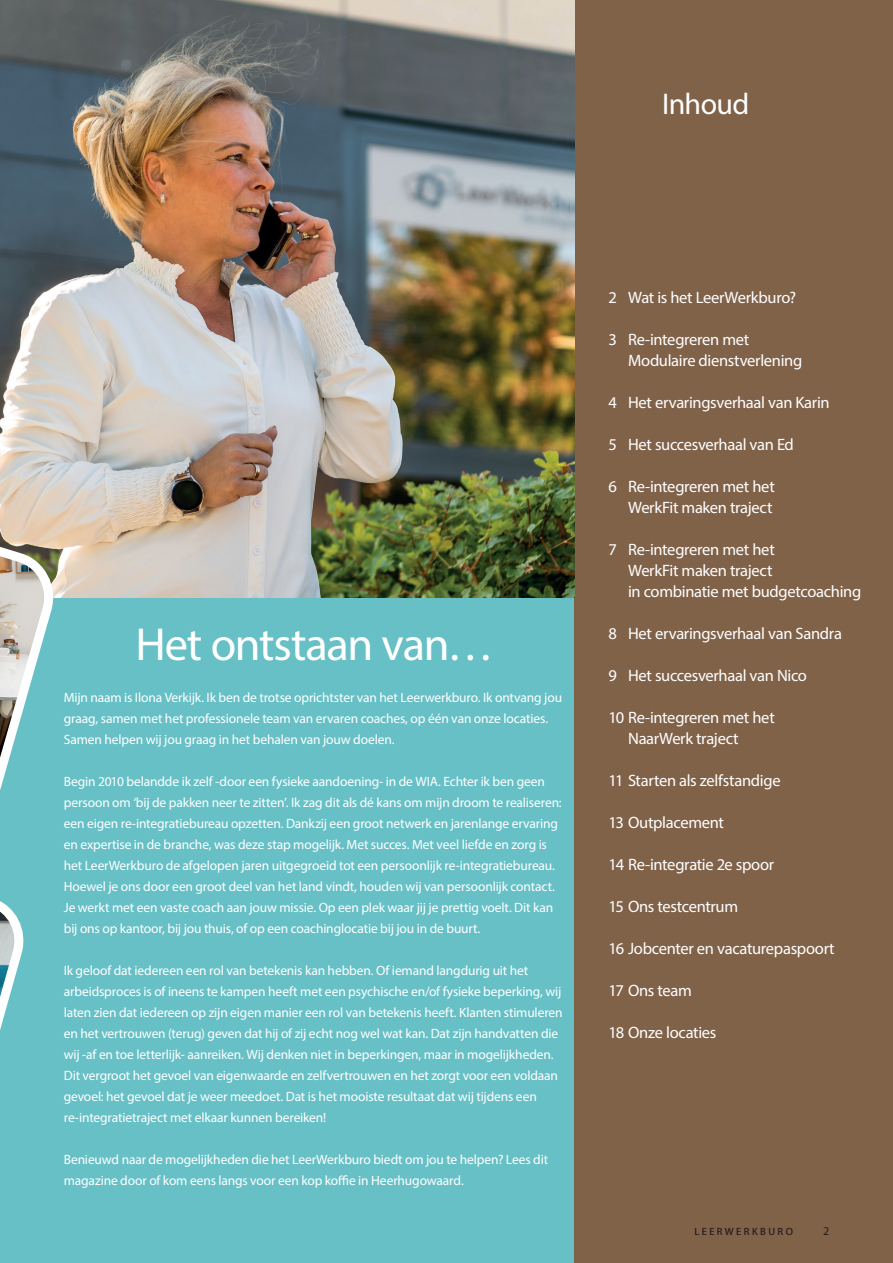
<style>
.page{position:relative;width:893px;height:1263px;background:#fff}
.page>*{position:absolute;margin:0;border:0;box-sizing:border-box;transform-origin:0 0}
.t1{font:46.5px "Myriad Pro";letter-spacing:-.025em;color:#fff}
.t2{font:30px "Myriad Pro";letter-spacing:-.02em;color:#fff}
.t3{font:16.5px/21px "Myriad Pro";letter-spacing:-.02em;color:#fff}
.t4{font:13.5px/21px "Myriad Pro";letter-spacing:-.01em;color:#fff}
.t5{font:12px "Myriad Pro";color:#231f20}
.t6{font:10.5px "Myriad Pro";letter-spacing:.23em;color:#231f20}
</style>
<div class="page">
<div style="left:574px;top:0;width:319px;height:1263px;background:#806249"></div>
<div style="left:0;top:597px;width:574px;height:666px;background:#67c0c6"></div>
<img style="left:0;top:0;width:574px;height:597px">
<svg style="left:0;top:901px;width:23px;height:129px"></svg>
<svg style="left:0;top:499px;width:53px;height:291px"></svg>
<h2 class="t2" style="left:662px;top:85px;width:89px">Inhoud</h2>
<h1 class="t1" style="left:135px;top:615px;width:360px">Het ontstaan van…</h1>
<p class="t4" style="left:64px;top:686px;width:500px">Mijn naam is Ilona Verkijk. Ik ben de trotse oprichtster van het Leerwerkburo. Ik ontvang jou graag, samen met het professionele team van ervaren coaches, op één van onze locaties.<br>Samen helpen wij jou graag in het behalen van jouw doelen.</p>
<p class="t4" style="left:64px;top:770px;width:499px">Begin 2010 belandde ik zelf -door een fysieke aandoening- in de WIA. Echter ik ben geen persoon om ‘bij de pakken neer te zitten’. Ik zag dit als dé kans om mijn droom te realiseren: een eigen re-integratiebureau opzetten. Dankzij een groot netwerk en jarenlange ervaring en expertise in de branche, was deze stap mogelijk. Met succes. Met veel liefde en zorg is het LeerWerkburo de afgelopen jaren uitgegroeid tot een persoonlijk re-integratiebureau.<br>Hoewel je ons door een groot deel van het land vindt, houden wij van persoonlijk contact.<br>Je werkt met een vaste coach aan jouw missie. Op een plek waar jij je prettig voelt. Dit kan bij ons op kantoor, bij jou thuis, of op een coachinglocatie bij jou in de buurt.</p>
<p class="t4" style="left:64px;top:959px;width:500px">Ik geloof dat iedereen een rol van betekenis kan hebben. Of iemand langdurig uit het arbeidsproces is of ineens te kampen heeft met een psychische en/of fysieke beperking, wij laten zien dat iedereen op zijn eigen manier een rol van betekenis heeft. Klanten stimuleren en het vertrouwen (terug) geven dat hij of zij echt nog wel wat kan. Dat zijn handvatten die wij -af en toe letterlijk- aanreiken. Wij denken niet in beperkingen, maar in mogelijkheden.<br>Dit vergroot het gevoel van eigenwaarde en zelfvertrouwen en het zorgt voor een voldaan gevoel: het gevoel dat je weer meedoet. Dat is het mooiste resultaat dat wij tijdens een re-integratietraject met elkaar kunnen bereiken!</p>
<p class="t4" style="left:64px;top:1148px;width:486px">Benieuwd naar de mogelijkheden die het LeerWerkburo biedt om jou te helpen? Lees dit magazine door of kom eens langs voor een kop koffie in Heerhugowaard.</p>
<p class="t4" style="left:157px;top:875px;width:242px">Pg. 10 Nico verdiende en fullt mecontract</p>
<p class="t3" style="left:609px;top:286px;width:189px">2 Wat is het LeerWerkburo?</p>
<p class="t3" style="left:628px;top:328px;width:176px;text-indent:-20px">3 Re-integreren met<br>Modulaire dienstverlening</p>
<p class="t3" style="left:609px;top:391px;width:223px">4 Het ervaringsverhaal van Karin</p>
<p class="t3" style="left:609px;top:433px;width:187px">5 Het succesverhaal van Ed</p>
<p class="t3" style="left:609px;top:475px;width:168px;text-align:right">6 Re-integreren met het<br>WerkFit maken traject</p>
<p class="t3" style="left:628px;top:538px;width:235px;text-indent:-20px">7 Re-integreren met het<br>WerkFit maken traject<br>in combinatie met budgetcoaching</p>
<p class="t3" style="left:609px;top:622px;width:235px">8 Het ervaringsverhaal van Sandra</p>
<p class="t3" style="left:609px;top:664px;width:200px">9 Het succesverhaal van Nico</p>
<p class="t3" style="left:628px;top:706px;width:148px;text-indent:-20px">10 Re-integreren met het<br>NaarWerk traject</p>
<p class="t3" style="left:609px;top:769px;width:174px">11 Starten als zelfstandige</p>
<p class="t3" style="left:609px;top:811px;width:117px">13 Outplacement</p>
<p class="t3" style="left:609px;top:853px;width:167px">14 Re-integratie 2e spoor</p>
<p class="t3" style="left:609px;top:895px;width:131px">15 Ons testcentrum</p>
<p class="t3" style="left:609px;top:937px;width:228px">16 Jobcenter en vacaturepaspoort</p>
<p class="t3" style="left:609px;top:979px;width:85px">17 Ons team</p>
<p class="t3" style="left:609px;top:1021px;width:109px">18 Onze locaties</p>
<p class="t6" style="left:694px;top:1224px;width:100px">LEERWERKBURO</p>
<p class="t5" style="left:823px;top:1224px;width:8px">2</p>
</div>
